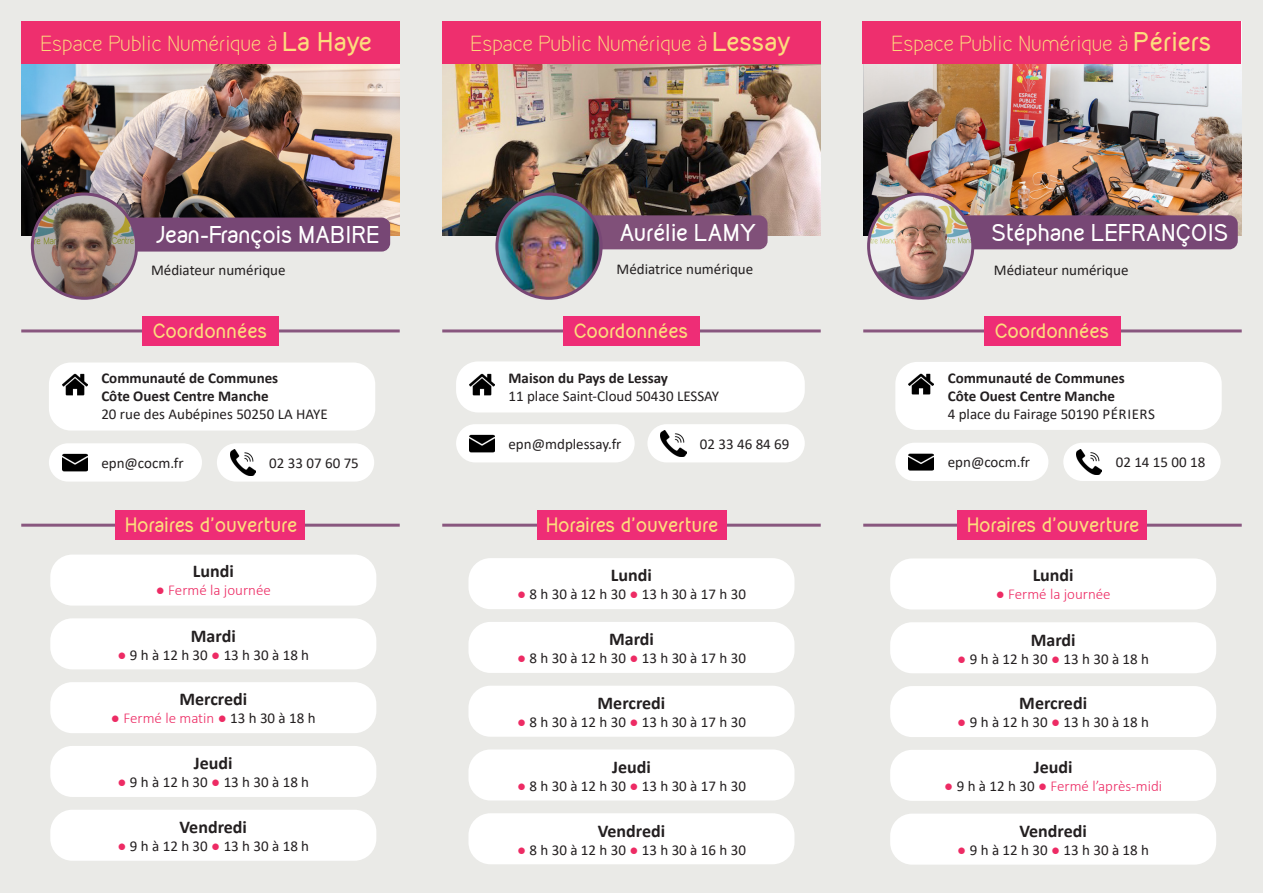
<style>
.page{position:relative;width:1263px;height:893px;background:#eaeae7}
.page>*{position:absolute;margin:0;border:0;box-sizing:border-box;transform-origin:0 0}
.t1{font:700 21px "Kirvy";letter-spacing:-.01em;color:#fff}
.t2{font:300 19.5px "Kirvy";color:#fcdd7d}
.t3{font:700 18px "Calibri";color:#231f20}
.t4{font:700 18px "Kirvy";letter-spacing:-.015em;color:#fcdd7d}
.t5{font:15px/18px "Calibri";color:#231f20}
.t6{font:700 15px/18px "Calibri";color:#231f20}
.t7{font:300 15px "Calibri";color:#ed2b64}
.s1{font-weight:700;font-size:23.4px}
.s2{font-weight:400}
.s3{font-weight:700}
.s4{font-weight:300;color:#ed2b64}
.s5{font-weight:400;color:#231f20}
</style>
<div class="page">
<img style="left:442px;top:21px;width:379px;height:214px">
<div style="left:538px;top:215px;width:229px;height:34px;background:#805079;border-radius:9px"></div>
<img style="left:497px;top:194px;width:104px;height:104px;border-radius:52px">
<div style="left:495px;top:193px;width:108px;height:107px;border:3px solid #774775;border-radius:50%"></div>
<img style="left:863px;top:21px;width:379px;height:214px">
<div style="left:910px;top:215px;width:328px;height:34px;background:#774775;border-radius:9px"></div>
<img style="left:868px;top:194px;width:105px;height:104px;border-radius:52px">
<div style="left:867px;top:193px;width:107px;height:107px;border:3px solid #774775;border-radius:50%"></div>
<img style="left:21px;top:64px;width:379px;height:171px">
<div style="left:49px;top:362px;width:326px;height:69px;background:#fff;border-radius:22px"></div>
<img style="left:62px;top:373px;width:26px;height:23px">
<div style="left:217px;top:443px;width:157px;height:39px;background:#fff;border-radius:19px"></div>
<img style="left:230px;top:450px;width:25px;height:25px">
<div style="left:49px;top:443px;width:153px;height:39px;background:#fff;border-radius:19px"></div>
<img style="left:62px;top:453px;width:26px;height:19px">
<div style="left:21px;top:21px;width:379px;height:43px;background:#ee2f6e"></div>
<div style="left:442px;top:21px;width:378px;height:43px;background:#ee2f6e"></div>
<div style="left:862px;top:21px;width:379px;height:43px;background:#ee2f6e"></div>
<div style="left:50px;top:618px;width:326px;height:51px;background:#fff;border-radius:22px"></div>
<div style="left:50px;top:555px;width:326px;height:51px;background:#fff;border-radius:22px"></div>
<div style="left:73px;top:218px;width:317px;height:34px;background:#774775;border-radius:9px"></div>
<img style="left:32px;top:194px;width:105px;height:104px;border-radius:52px">
<div style="left:31px;top:193px;width:107px;height:107px;border:3px solid #774775;border-radius:50%"></div>
<div style="left:456px;top:361px;width:349px;height:51px;background:#fff;border-radius:22px"></div>
<img style="left:469px;top:373px;width:26px;height:23px">
<div style="left:647px;top:424px;width:158px;height:38px;background:#fff;border-radius:19px"></div>
<img style="left:660px;top:431px;width:26px;height:25px">
<div style="left:456px;top:424px;width:179px;height:38px;background:#fff;border-radius:19px"></div>
<img style="left:469px;top:434px;width:26px;height:19px">
<div style="left:895px;top:362px;width:327px;height:68px;background:#fff;border-radius:22px"></div>
<img style="left:908px;top:373px;width:26px;height:22px">
<div style="left:1063px;top:443px;width:158px;height:38px;background:#fff;border-radius:19px"></div>
<img style="left:1076px;top:449px;width:26px;height:26px">
<div style="left:895px;top:443px;width:153px;height:38px;background:#fff;border-radius:19px"></div>
<img style="left:908px;top:453px;width:26px;height:18px">
<hr style="left:21px;top:329px;width:379px;height:3px;background:#89577f">
<hr style="left:21px;top:524px;width:379px;height:3px;background:#89577f">
<div style="left:142px;top:316px;width:137px;height:30px;background:#ee2d76"></div>
<div style="left:116px;top:510px;width:189px;height:30px;background:#ee2d76"></div>
<hr style="left:442px;top:329px;width:379px;height:3px;background:#89577f">
<hr style="left:442px;top:524px;width:379px;height:3px;background:#89577f">
<div style="left:563px;top:316px;width:136px;height:30px;background:#ee2d76"></div>
<div style="left:537px;top:510px;width:189px;height:30px;background:#ee2d76"></div>
<hr style="left:863px;top:329px;width:379px;height:3px;background:#89577f">
<hr style="left:863px;top:524px;width:379px;height:3px;background:#89577f">
<div style="left:984px;top:316px;width:136px;height:30px;background:#ee2d76"></div>
<div style="left:958px;top:510px;width:189px;height:30px;background:#ee2d76"></div>
<div style="left:50px;top:682px;width:326px;height:51px;background:#fff;border-radius:22px"></div>
<div style="left:50px;top:746px;width:326px;height:51px;background:#fff;border-radius:22px"></div>
<div style="left:50px;top:810px;width:326px;height:51px;background:#fff;border-radius:22px"></div>
<div style="left:468px;top:813px;width:326px;height:51px;background:#fff;border-radius:22px"></div>
<div style="left:468px;top:622px;width:326px;height:51px;background:#fff;border-radius:22px"></div>
<div style="left:468px;top:558px;width:326px;height:51px;background:#fff;border-radius:22px"></div>
<div style="left:468px;top:686px;width:326px;height:51px;background:#fff;border-radius:22px"></div>
<div style="left:468px;top:749px;width:326px;height:51px;background:#fff;border-radius:22px"></div>
<div style="left:890px;top:622px;width:326px;height:51px;background:#fff;border-radius:22px"></div>
<div style="left:890px;top:558px;width:326px;height:51px;background:#fff;border-radius:22px"></div>
<div style="left:890px;top:686px;width:326px;height:51px;background:#fff;border-radius:22px"></div>
<div style="left:890px;top:750px;width:326px;height:51px;background:#fff;border-radius:22px"></div>
<div style="left:890px;top:814px;width:326px;height:51px;background:#fff;border-radius:22px"></div>
<p class="t2" style="left:41px;top:32px;width:334px">Espace Public Numérique à <span class="s1">La Haye</span></p>
<p class="t2" style="left:471px;top:32px;width:323px">Espace Public Numérique à <span class="s1">Lessay</span></p>
<p class="t2" style="left:891px;top:32px;width:322px">Espace Public Numérique à <span class="s1">Périers</span></p>
<p class="t1" style="left:156px;top:220px;width:226px">Jean-François MABIRE</p>
<p class="t5" style="left:151px;top:260px;width:136px">Médiateur numérique</p>
<p class="t1" style="left:620px;top:218px;width:139px">Aurélie LAMY</p>
<p class="t5" style="left:617px;top:260px;width:138px">Médiatrice numérique</p>
<p class="t1" style="left:992px;top:218px;width:239px">Stéphane LEFRANÇOIS</p>
<p class="t5" style="left:994px;top:260px;width:136px">Médiateur numérique</p>
<p class="t4" style="left:153px;top:318px;width:116px">Coordonnées</p>
<p class="t4" style="left:574px;top:319px;width:116px">Coordonnées</p>
<p class="t4" style="left:995px;top:318px;width:116px">Coordonnées</p>
<p class="t6" style="left:101px;top:369px;width:228px">Communauté de Communes<br>Côte Ouest Centre Manche<br><span class="s2">20 rue des Aubépines 50250 LA HAYE</span></p>
<p class="t5" style="left:101px;top:453px;width:84px">epn@cocm.fr</p>
<p class="t5" style="left:269px;top:453px;width:91px">02 33 07 60 75</p>
<p class="t5" style="left:508px;top:369px;width:212px"><span class="s3">Maison du Pays de Lessay<br></span>11 place Saint-Cloud 50430 LESSAY</p>
<p class="t5" style="left:508px;top:434px;width:115px">epn@mdplessay.fr</p>
<p class="t5" style="left:700px;top:434px;width:91px">02 33 46 84 69</p>
<p class="t6" style="left:948px;top:368px;width:209px">Communauté de Communes<br>Côte Ouest Centre Manche<br><span class="s2">4 place du Fairage 50190 PÉRIERS</span></p>
<p class="t5" style="left:948px;top:453px;width:84px">epn@cocm.fr</p>
<p class="t5" style="left:1116px;top:453px;width:91px">02 14 15 00 18</p>
<p class="t4" style="left:126px;top:513px;width:174px">Horaires d’ouverture</p>
<p class="t4" style="left:547px;top:513px;width:174px">Horaires d’ouverture</p>
<p class="t4" style="left:968px;top:513px;width:174px">Horaires d’ouverture</p>
<p class="t3" style="left:193px;top:558px;width:43px">Lundi</p>
<p class="t7" style="left:156px;top:581px;width:117px">● Fermé la journée</p>
<p class="t3" style="left:611px;top:562px;width:43px">Lundi</p>
<p class="t5" style="left:517px;top:584px;width:230px"><span class="s4">●</span> 8 h 30 à 12 h 30 <span class="s4">●</span> 13 h 30 à 17 h 30</p>
<p class="t3" style="left:1033px;top:562px;width:43px">Lundi</p>
<p class="t7" style="left:996px;top:585px;width:117px">● Fermé la journée</p>
<p class="t3" style="left:191px;top:623px;width:46px">Mardi</p>
<p class="t5" style="left:117px;top:645px;width:193px"><span class="s4">●</span> 9 h à 12 h 30 <span class="s4">●</span> 13 h 30 à 18 h</p>
<p class="t3" style="left:609px;top:626px;width:46px">Mardi</p>
<p class="t5" style="left:517px;top:649px;width:230px"><span class="s4">●</span> 8 h 30 à 12 h 30 <span class="s4">●</span> 13 h 30 à 17 h 30</p>
<p class="t3" style="left:1031px;top:627px;width:46px">Mardi</p>
<p class="t5" style="left:957px;top:649px;width:193px"><span class="s4">●</span> 9 h à 12 h 30 <span class="s4">●</span> 13 h 30 à 18 h</p>
<p class="t3" style="left:179px;top:687px;width:69px">Mercredi</p>
<p class="t7" style="left:111px;top:709px;width:206px">● Fermé le matin ● <span class="s5">13 h 30 à 18 h</span></p>
<p class="t3" style="left:194px;top:750px;width:40px">Jeudi</p>
<p class="t5" style="left:117px;top:773px;width:193px"><span class="s4">●</span> 9 h à 12 h 30 <span class="s4">●</span> 13 h 30 à 18 h</p>
<p class="t3" style="left:180px;top:814px;width:69px">Vendredi</p>
<p class="t5" style="left:117px;top:837px;width:193px"><span class="s4">●</span> 9 h à 12 h 30 <span class="s4">●</span> 13 h 30 à 18 h</p>
<p class="t3" style="left:598px;top:690px;width:69px">Mercredi</p>
<p class="t5" style="left:517px;top:713px;width:230px"><span class="s4">●</span> 8 h 30 à 12 h 30 <span class="s4">●</span> 13 h 30 à 17 h 30</p>
<p class="t3" style="left:612px;top:754px;width:40px">Jeudi</p>
<p class="t5" style="left:517px;top:776px;width:230px"><span class="s4">●</span> 8 h 30 à 12 h 30 <span class="s4">●</span> 13 h 30 à 17 h 30</p>
<p class="t3" style="left:598px;top:818px;width:69px">Vendredi</p>
<p class="t5" style="left:517px;top:840px;width:230px"><span class="s4">●</span> 8 h 30 à 12 h 30 <span class="s4">●</span> 13 h 30 à 16 h 30</p>
<p class="t3" style="left:1019px;top:691px;width:69px">Mercredi</p>
<p class="t5" style="left:957px;top:713px;width:193px"><span class="s4">●</span> 9 h à 12 h 30 <span class="s4">●</span> 13 h 30 à 18 h</p>
<p class="t3" style="left:1034px;top:754px;width:40px">Jeudi</p>
<p class="t7" style="left:944px;top:777px;width:219px">● <span class="s5">9 h à 12 h 30</span> ● Fermé l’après-midi</p>
<p class="t3" style="left:1019px;top:818px;width:69px">Vendredi</p>
<p class="t5" style="left:957px;top:840px;width:193px"><span class="s4">●</span> 9 h à 12 h 30 <span class="s4">●</span> 13 h 30 à 18 h</p>
</div>
